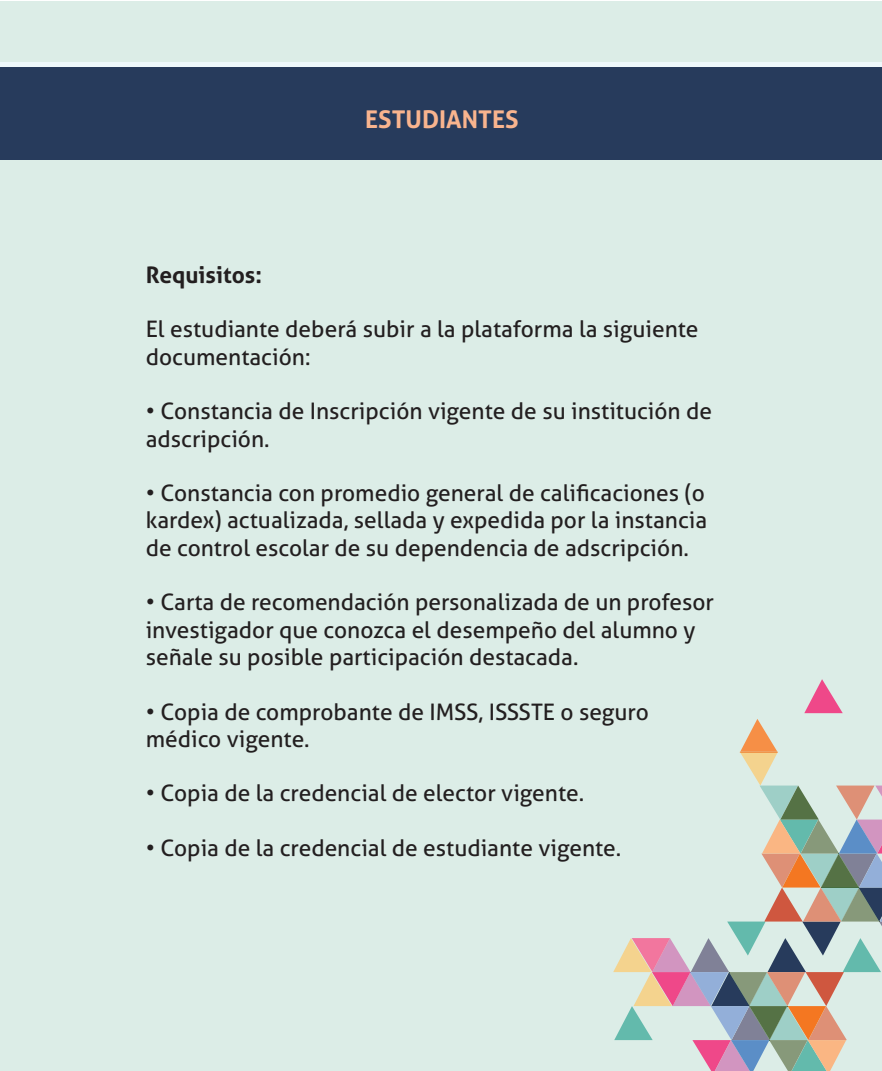
<style>
.page{position:relative;width:882px;height:1071px;background:#fff}
.page>*{position:absolute;margin:0;border:0;box-sizing:border-box;transform-origin:0 0}
.t1{font:700 24.5px "Aller";color:#f9b48e}
.t2{font:22.75px/27.3px "Aller";color:#231f20}
.t3{font:700 22.75px "Aller";color:#231f20}
</style>
<div class="page">
<div style="left:1px;top:1px;width:881px;height:1070px;background:#dcede7"></div>
<svg style="left:804px;top:679px;width:39px;height:34px"></svg>
<svg style="left:613px;top:719px;width:269px;height:352px"></svg>
<div style="left:1px;top:62px;width:881px;height:6px;background:#eef8fb"></div>
<div style="left:1px;top:67px;width:881px;height:93px;background:#273b5c"></div>
<p class="t1" style="left:365px;top:104px;width:155px">ESTUDIANTES</p>
<p class="t3" style="left:146px;top:261px;width:118px">Requisitos:</p>
<p class="t2" style="left:146px;top:316px;width:554px">El estudiante deberá subir a la plataforma la siguiente documentación:</p>
<p class="t2" style="left:146px;top:397px;width:568px">• Constancia de Inscripción vigente de su institución de adscripción.</p>
<p class="t2" style="left:146px;top:479px;width:563px;text-align:justify">• Constancia con promedio general de calificaciones (o kardex) actualizada, sellada y expedida por la instancia de control escolar de su dependencia de adscripción.</p>
<p class="t2" style="left:146px;top:589px;width:570px">• Carta de recomendación personalizada de un profesor investigador que conozca el desempeño del alumno y señale su posible participación destacada.</p>
<p class="t2" style="left:146px;top:698px;width:505px">• Copia de comprobante de IMSS, ISSSTE o seguro médico vigente.</p>
<p class="t2" style="left:146px;top:780px;width:440px">• Copia de la credencial de elector vigente.</p>
<p class="t2" style="left:146px;top:834px;width:477px">• Copia de la credencial de estudiante vigente.</p>
</div>
